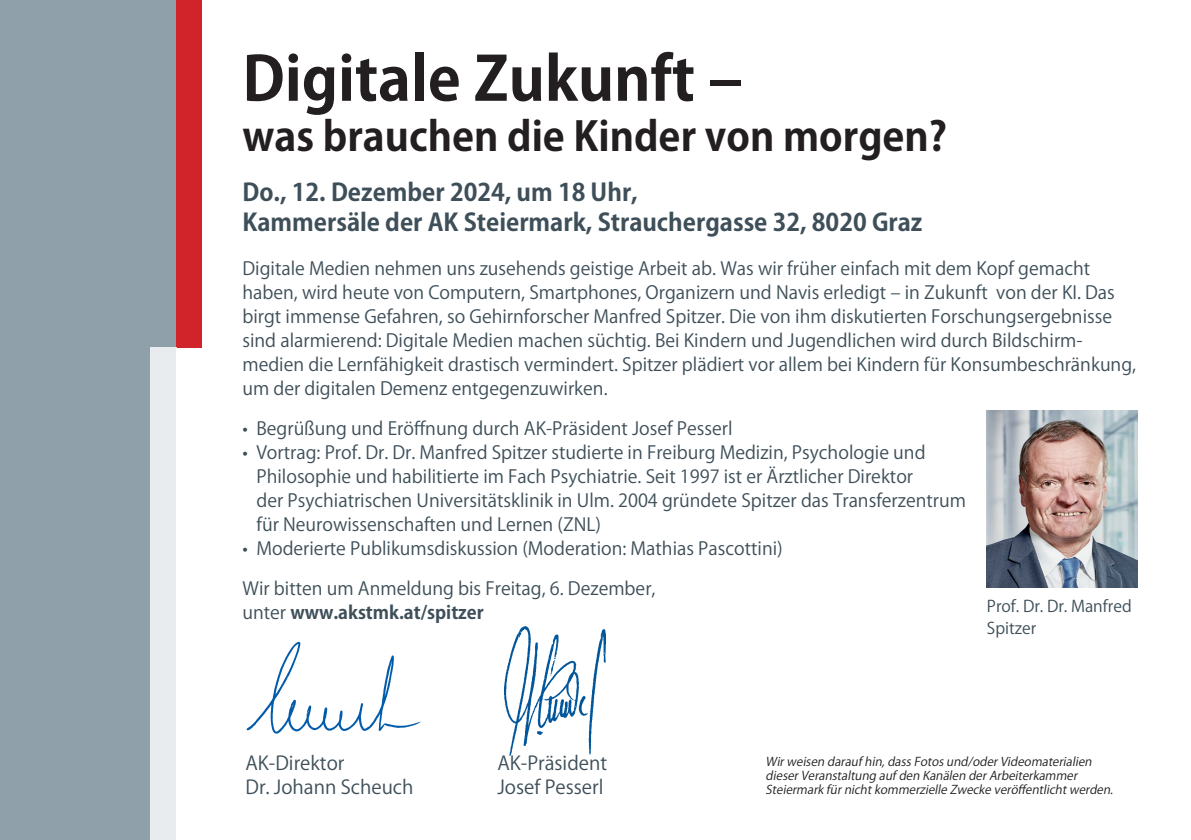
<style>
.page{position:relative;width:1191px;height:840px;background:#fff}
.page>*{position:absolute;margin:0;border:0;box-sizing:border-box;transform-origin:0 0}
.t1{font:700 60px "Koz Go Pro";color:#231f20}
.t2{font:700 40px "Koz Go Pro";color:#231f20}
.t3{font:700 24px/30px "Koz Go Pro";color:#3e4f59}
.t4{font:19px/24px "Koz Go Pro";color:#3e4f59}
.t5{font:18px/24px "Koz Go Pro";color:#3e4f59}
.t6{font:16px/22px "Koz Go Pro";color:#3e4f59}
.t7{font:italic 12px/14.4px "Koz Go Pro";color:#231f20}
.s1{font-weight:700}
</style>
<div class="page">
<div style="left:0;top:0;width:176px;height:839px;background:#90a0aa"></div>
<div style="left:176px;top:0;width:25px;height:347px;background:#d1232a"></div>
<div style="left:150px;top:347px;width:26px;height:492px;background:#e8ecee"></div>
<img style="left:504px;top:626px;width:102px;height:128px">
<img style="left:246px;top:641px;width:176px;height:93px">
<img style="left:987px;top:410px;width:150px;height:177px">
<h1 class="t1" style="left:242px;top:40px;width:501px">Digitale Zukunft –</h1>
<h2 class="t2" style="left:242px;top:110px;width:706px">was brauchen die Kinder von morgen?</h2>
<h3 class="t3" style="left:242px;top:178px;width:681px">Do., 12. Dezember 2024, um 18 Uhr,<br>Kammersäle der AK Steiermark, Strauchergasse 32, 8020 Graz</h3>
<p class="t5" style="left:242px;top:257px;width:895px">Digitale Medien nehmen uns zusehends geistige Arbeit ab. Was wir früher einfach mit dem Kopf gemacht haben, wird heute von Computern, Smartphones, Organizern und Navis erledigt – in Zukunft von der KI. Das birgt immense Gefahren, so Gehirnforscher Manfred Spitzer. Die von ihm diskutierten Forschungsergebnisse sind alarmierend: Digitale Medien machen süchtig. Bei Kindern und Jugendlichen wird durch Bildschirm&shy;medien die Lernfähigkeit drastisch vermindert. Spitzer plädiert vor allem bei Kindern für Konsumbeschränkung, um der digitalen Demenz entgegenzuwirken.</p>
<p class="t5" style="left:242px;top:417px;width:491px">• Begrüßung und Eröffnung durch AK-Präsident Josef Pesserl</p>
<p class="t5" style="left:256px;top:441px;width:711px;text-indent:-14px">• Vortrag: Prof. Dr. Dr. Manfred Spitzer studierte in Freiburg Medizin, Psychologie und Philosophie und habilitierte im Fach Psychiatrie. Seit 1997 ist er Ärztlicher Direktor<br>der Psychiatrischen Universitätsklinik in Ulm. 2004 gründete Spitzer das Transferzentrum für Neurowissenschaften und Lernen (ZNL)</p>
<p class="t5" style="left:242px;top:536px;width:542px">• Moderierte Publikumsdiskussion (Moderation: Mathias Pascottini)</p>
<p class="t5" style="left:242px;top:576px;width:414px">Wir bitten um Anmeldung bis Freitag, 6. Dezember, unter <span class="s1">www.akstmk.at/spitzer</span></p>
<p class="t6" style="left:987px;top:595px;width:146px">Prof. Dr. Dr. Manfred<br>Spitzer</p>
<p class="t4" style="left:245px;top:751px;width:169px">AK-Direktor<br>Dr. Johann Scheuch</p>
<p class="t4" style="left:497px;top:751px;width:111px">AK-Präsident<br>Josef Pesserl</p>
<p class="t7" style="left:765px;top:753px;width:351px">Wirweisen darauf hin,dassFotosund/oderVideomaterialien dieserVeranstaltung auf den Kanälen derArbeiterkammer<br>Steiermark fürnichtkommerzielle Zwecke veröffentlichtwerden.</p>
</div>
